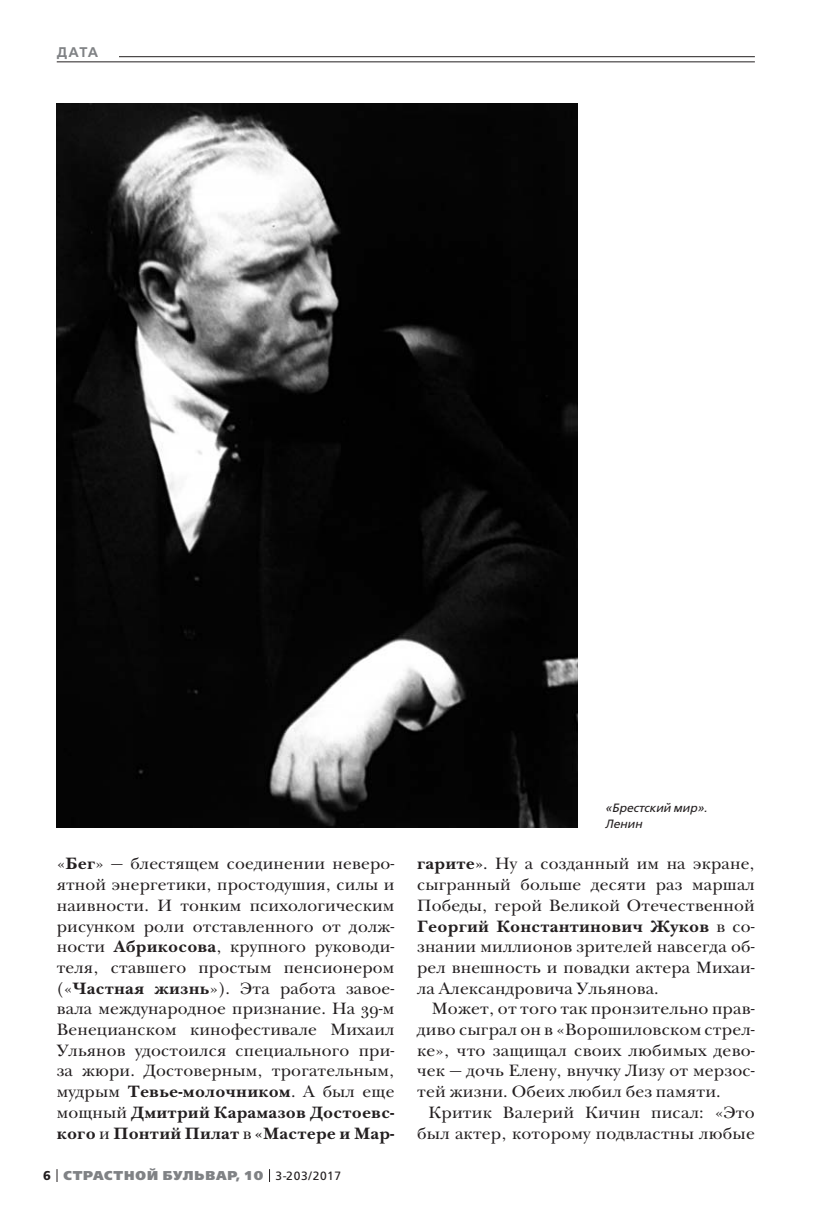
<style>
.page{position:relative;width:823px;height:1219px;background:#fff}
.page>*{position:absolute;margin:0;border:0;box-sizing:border-box;transform-origin:0 0}
.t1{font:17px/20.6px "New Baskerville ITC";letter-spacing:.01em;color:#231f20;text-align:justify}
.t2{font:600 14px "Free Set";color:#808285}
.t3{font:800 12.8px "Free Set";letter-spacing:.07em;color:#808285}
.t4{font:italic 12px/16px "Free Set";color:#231f20}
.s1{font-weight:700}
.s2{font-weight:700;color:#231f20}
.s3{font-weight:400;font-size:12px;color:#231f20}
</style>
<div class="page">
<svg style="left:57px;top:1169px;width:1px;height:13px"></svg>
<svg style="left:269px;top:1169px;width:1px;height:13px"></svg>
<hr style="left:57px;top:56px;width:697px;height:1px;background:#231f20">
<div style="left:57px;top:41px;width:62px;height:21px;background:#fff"></div>
<hr style="left:57px;top:62px;width:697px;height:1px;background:#231f20">
<img style="left:57px;top:103px;width:520px;height:724px">
<p class="t2" style="left:57px;top:45px;width:43px">ДАТА</p>
<p class="t4" style="left:604px;top:800px;width:104px">«Брестский мир».<br>Ленин</p>
<p class="t1" style="left:57px;top:855px;width:339px">«<span class="s1">Бег</span>» — блестящем соединении неверо&shy;ятной энергетики, простодушия, силы и наивности. И тонким психологическим рисунком роли отставленного от долж&shy;ности <span class="s1">Абрикосова</span>, крупного руководи&shy;теля, ставшего простым пенсионером («<span class="s1">Частная жизнь</span>»). Эта работа завое&shy;вала международное признание. На 39-м Венецианском кинофестивале Михаил Ульянов удостоился специального при&shy;за жюри. Достоверным, трогательным, мудрым <span class="s1">Тевье-молочником</span>. А был еще мощный <span class="s1">Дмитрий Карамазов Достоевс&shy;кого</span> и <span class="s1">Понтий Пилат</span> в <span class="s1">«Мастере и Мар-</span></p>
<p class="t1" style="left:417px;top:855px;width:339px"><span class="s1">гарите»</span>. Ну а созданный им на экране, сыгранный больше десяти раз маршал Победы, герой Великой Отечественной <span class="s1">Георгий Константинович Жуков</span> в со&shy;знании миллионов зрителей навсегда об&shy;рел внешность и повадки актера Михаи&shy;ла Александровича Ульянова.</p>
<p class="t1" style="left:417px;top:1000px;width:339px;text-indent:15px">Может, от того так пронзительно прав&shy;диво сыграл он в «Ворошиловском стрел&shy;ке», что защищал своих любимых дево&shy;чек — дочь Елену, внучку Лизу от мерзос&shy;тей жизни. Обеих любил без памяти.</p>
<p class="t1" style="left:417px;top:1104px;width:339px;text-align:right">Критик Валерий Кичин писал: «Это был актер, которому подвластны любые</p>
<p class="t3" style="left:43px;top:1169px;width:299px"><span class="s2">6</span> СТРАСТНОЙ БУЛЬВАР, 10 <span class="s3">3-203/2017</span></p>
</div>
